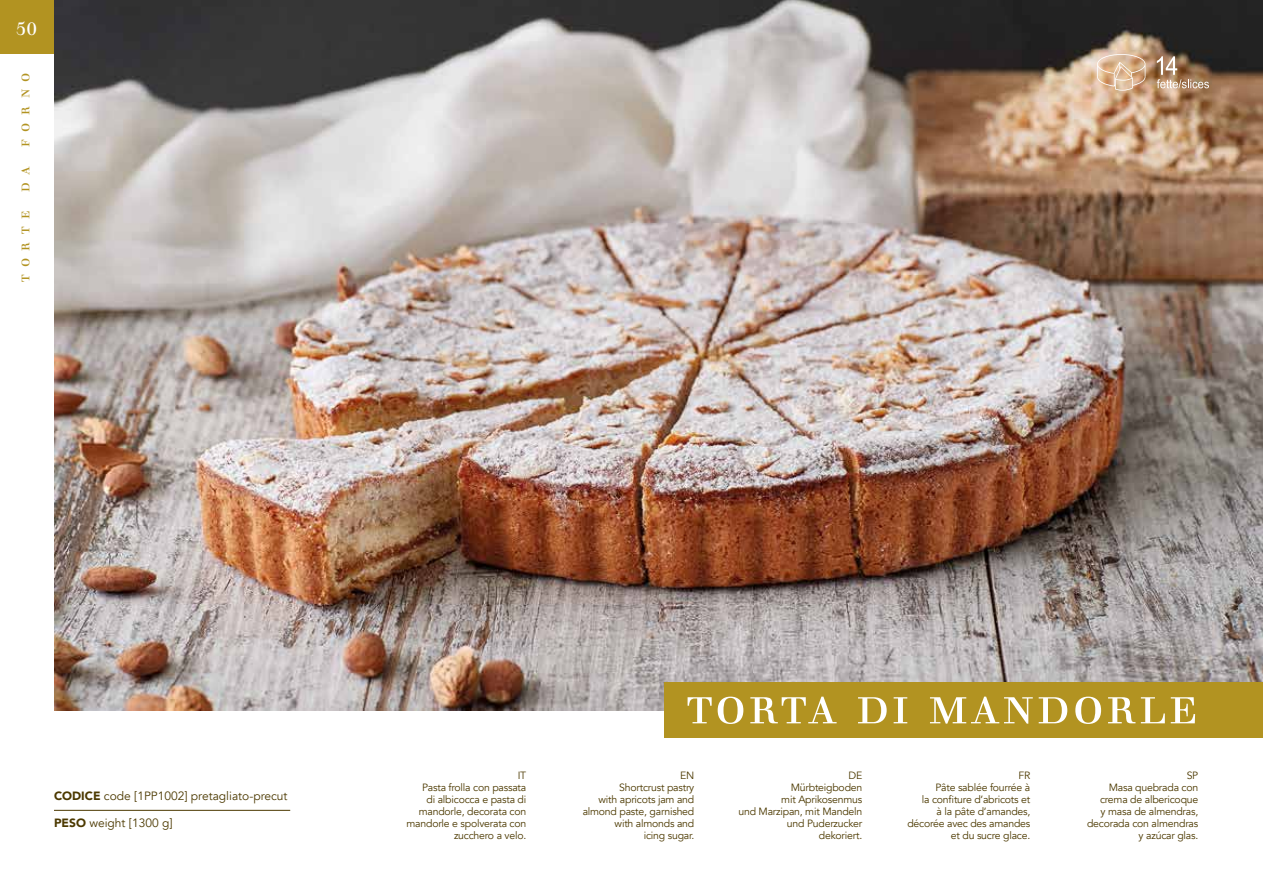
<style>
.page{position:relative;width:1263px;height:893px;background:#fff}
.page>*{position:absolute;margin:0;border:0;box-sizing:border-box;transform-origin:0 0}
.t1{font:51px "Justus Versalitas";letter-spacing:.05em;color:#fff}
.t2{font:18px "Justus Versalitas";color:#fff}
.t3{font:15px "Justus Versalitas";letter-spacing:.5em;color:#b29321}
.t4{font:12px "Avenir";color:#4c3900}
.t5{font:10.5px/12px "Avenir";letter-spacing:-.02em;color:#4c3900;text-align:right}
.s1{font-weight:900}
</style>
<div class="page">
<div style="left:0;top:0;width:54px;height:54px;background:#b29321"></div>
<img style="left:54px;top:0;width:1209px;height:710px">
<div style="left:665px;top:682px;width:598px;height:56px;background:#b29321"></div>
<hr style="left:54px;top:810px;width:236px;height:1px;background:#4c3900">
<svg style="left:1157px;top:56px;width:52px;height:32px;background:#9d8168"></svg>
<svg style="left:1097px;top:54px;width:48px;height:37px;background:#dcba9a"></svg>
<h2 class="t2" style="left:16px;top:18px;width:22px">50</h2>
<h3 class="t3" style="left:15px;top:147px;width:76px;rotate:-90deg">forno</h3>
<h3 class="t3" style="left:15px;top:192px;width:27px;rotate:-90deg">d a</h3>
<h3 class="t3" style="left:15px;top:282px;width:73px;rotate:-90deg">torte</h3>
<p class="t4" style="left:54px;top:788px;width:235px"><span class="s1">CODICE</span> code [1PP1002] pretagliato-precut</p>
<p class="t4" style="left:54px;top:815px;width:120px"><span class="s1">PESO</span> weight [1300 g]</p>
<h1 class="t1" style="left:687px;top:675px;width:513px">torta di mandorle</h1>
<p class="t5" style="left:406px;top:770px;width:121px">IT<br>Pasta frolla con passata<br>di albicocca e pasta di mandorle, decorata con mandorle e spolverata con zucchero a velo.</p>
<p class="t5" style="left:583px;top:770px;width:113px">EN<br>Shortcrust pastry<br>with apricots jam and almond paste, garnished with almonds and<br>icing sugar.</p>
<p class="t5" style="left:738px;top:770px;width:125px">DE<br>Mürbteigboden<br>mit Aprikosenmus<br>und Marzipan, mit Mandeln und Puderzucker<br>dekoriert.</p>
<p class="t5" style="left:907px;top:770px;width:124px">FR<br>Pâte sablée fourrée à<br>la confiture d’abricots et<br>à la pâte d’amandes, décorée avec des amandes et du sucre glace.</p>
<p class="t5" style="left:1087px;top:770px;width:113px">SP<br>Masa quebrada con crema de albericoque<br>y masa de almendras, decorada con almendras y azúcar glas.</p>
</div>
